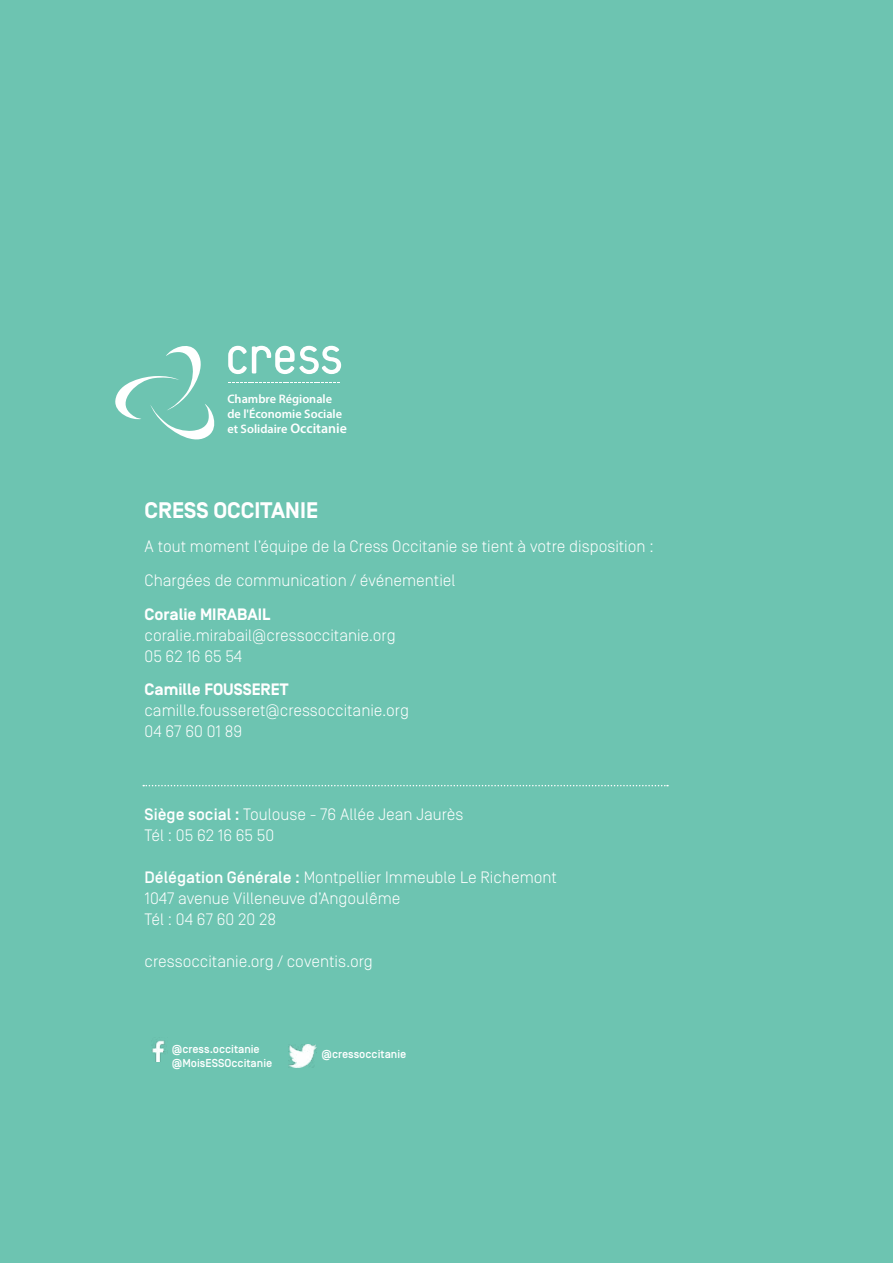
<style>
.page{position:relative;width:893px;height:1263px;background:#6dc4b1}
.page>*{position:absolute;margin:0;border:0;box-sizing:border-box;transform-origin:0 0}
.t1{font:700 22.5px "Simplon BP";color:#fff}
.t2{font:300 16.5px/21px "Simplon BP";color:#fff}
.t3{font:700 16.5px "Simplon BP";color:#fff}
.t4{font:600 13.95px "Myriad Pro";color:#fff}
.t5{font:600 12.3px/14.9px "Myriad Pro";color:#fff}
.t6{font:500 11.55px "Simplon BP";color:#fff}
.s1{font-weight:500}
</style>
<div class="page">
<img style="left:289px;top:1045px;width:27px;height:22px">
<img style="left:152px;top:1040px;width:13px;height:22px">
<svg style="left:115px;top:346px;width:100px;height:94px"></svg>
<svg style="left:228px;top:382px;width:112px;height:1px"></svg>
<svg style="left:228px;top:346px;width:113px;height:28px"></svg>
<svg style="left:143px;top:785px;width:525px;height:1px"></svg>
<p class="t5" style="left:227px;top:391px;width:116px">Chambre Régionale de l'Économie Sociale et Solidaire</p>
<p class="t4" style="left:290px;top:420px;width:58px">Occitanie</p>
<h1 class="t1" style="left:145px;top:497px;width:175px">CRESS OCCITANIE</h1>
<p class="t2" style="left:145px;top:529px;width:511px;line-height:33.8px">A tout moment l’équipe de la Cress Occitanie se tient à votre disposition :<br>Chargées de communication / événementiel</p>
<p class="t3" style="left:145px;top:604px;width:127px">Coralie MIRABAIL</p>
<p class="t2" style="left:145px;top:624px;width:253px">coralie.mirabail@cressoccitanie.org<br>05 62 16 65 54</p>
<p class="t3" style="left:145px;top:680px;width:145px">Camille FOUSSERET</p>
<p class="t2" style="left:145px;top:700px;width:266px">camille.fousseret@cressoccitanie.org<br>04 67 60 01 89</p>
<p class="t2" style="left:145px;top:803px;width:320px"><span class="s1">Siège social :</span> Toulouse - 76 Allée Jean Jaurès<br>Tél : 05 62 16 65 50</p>
<p class="t2" style="left:145px;top:866px;width:414px"><span class="s1">Délégation Générale :</span> Montpellier Immeuble Le Richemont<br>1047 avenue Villeneuve d’Angoulême<br>Tél : 04 67 60 20 28</p>
<p class="t2" style="left:145px;top:950px;width:230px">cressoccitanie.org / coventis.org</p>
<p class="t6" style="left:172px;top:1042px;width:89px">@cress.occitanie</p>
<p class="t6" style="left:321px;top:1047px;width:86px">@cressoccitanie</p>
<p class="t6" style="left:172px;top:1056px;width:102px">@MoisESSOccitanie</p>
</div>
